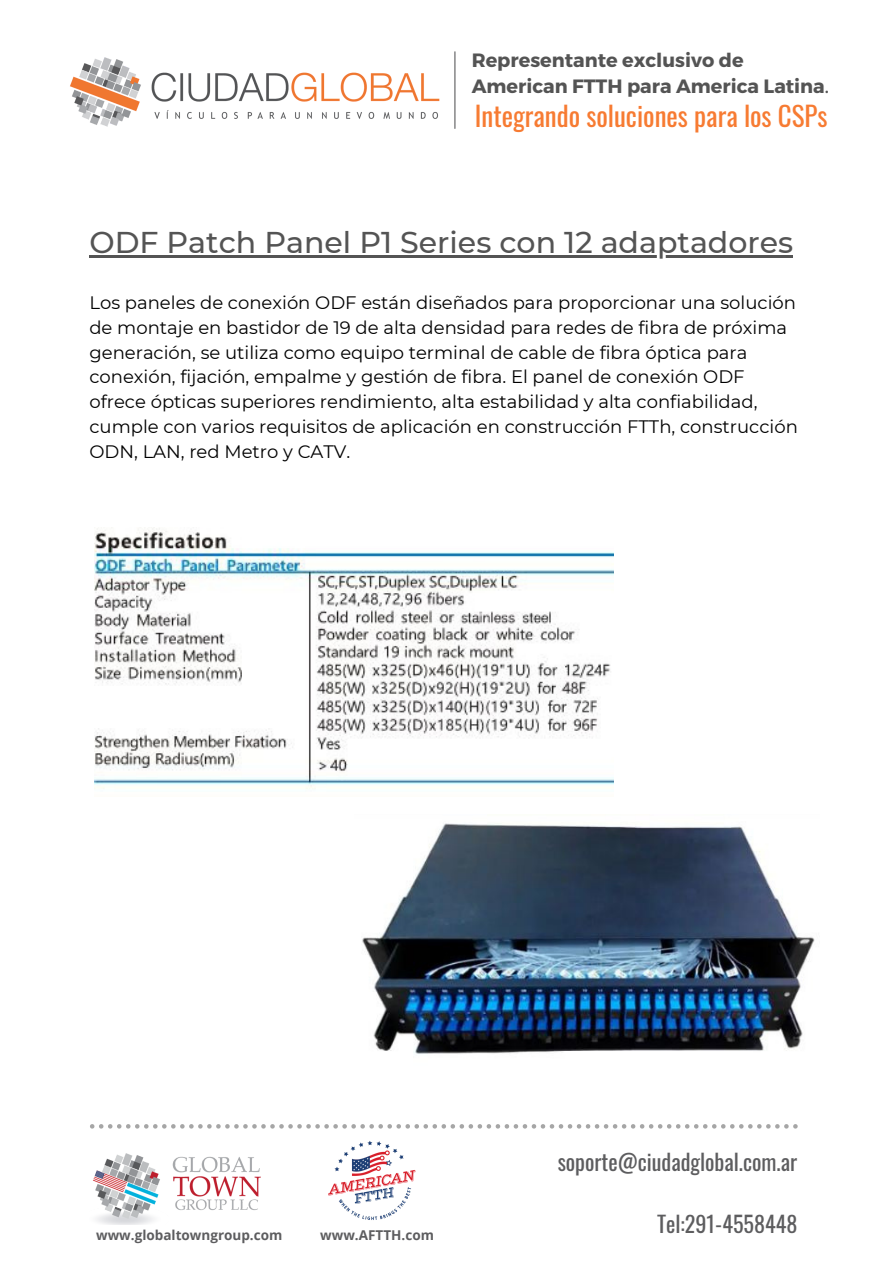
<style>
.page{position:relative;width:894px;height:1264px;background:#fff}
.page>*{position:absolute;margin:0;border:0;box-sizing:border-box;transform-origin:0 0}
.t1{font:500 30px "Montserrat";color:#545454}
.t2{font:27px "Oswald";color:#f77b32}
.t3{font:22.05px "Oswald";color:#5d5d5f}
.t4{font:700 19.2px/26.1px "Montserrat";color:#545454}
.t5{font:18px/24.8px "Montserrat";color:#000}
.t6{font:700 13.5px "Open Sans";color:#5d5d5f}
.s1{font-weight:400}
</style>
<div class="page">
<svg style="left:90px;top:1124px;width:707px;height:4px"></svg>
<img style="left:93px;top:1153px;width:168px;height:71px">
<img style="left:328px;top:1141px;width:88px;height:79px">
<img style="left:94px;top:527px;width:519px;height:262px">
<img style="left:362px;top:823px;width:453px;height:231px">
<hr style="left:89px;top:255px;width:704px;height:3px;background:#545454">
<hr style="left:454px;top:52px;width:1px;height:76px;background:#5d5d5f">
<img style="left:70px;top:57px;width:66px;height:70px">
<img style="left:136px;top:72px;width:304px;height:47px">
<p class="t4" style="left:471px;top:46px;width:358px">Representante exclusivo de<br>American FTTH para America Latina<span class="s1">.</span></p>
<p class="t2" style="left:474px;top:95px;width:354px">Integrando soluciones para los CSPs</p>
<p class="t1" style="left:89px;top:224px;width:705px">ODF Patch Panel P1 Series con 12 adaptadores</p>
<p class="t5" style="left:89px;top:290px;width:709px">Los paneles de conexión ODF están diseñados para proporcionar una solución de montaje en bastidor de 19 de alta densidad para redes de fibra de próxima generación, se utiliza como equipo terminal de cable de fibra óptica para conexión, fijación, empalme y gestión de fibra. El panel de conexión ODF ofrece ópticas superiores rendimiento, alta estabilidad y alta confiabilidad, cumple con varios requisitos de aplicación en construcción FTTh, construcción ODN, LAN, red Metro y CATV.</p>
<p class="t6" style="left:96px;top:1225px;width:188px">www.globaltowngroup.com</p>
<p class="t6" style="left:320px;top:1225px;width:115px">www.AFTTH.com</p>
<p class="t3" style="left:557px;top:1144px;width:241px">soporte@ciudadglobal.com.ar</p>
<p class="t3" style="left:657px;top:1206px;width:142px">Tel:291-4558448</p>
</div>
